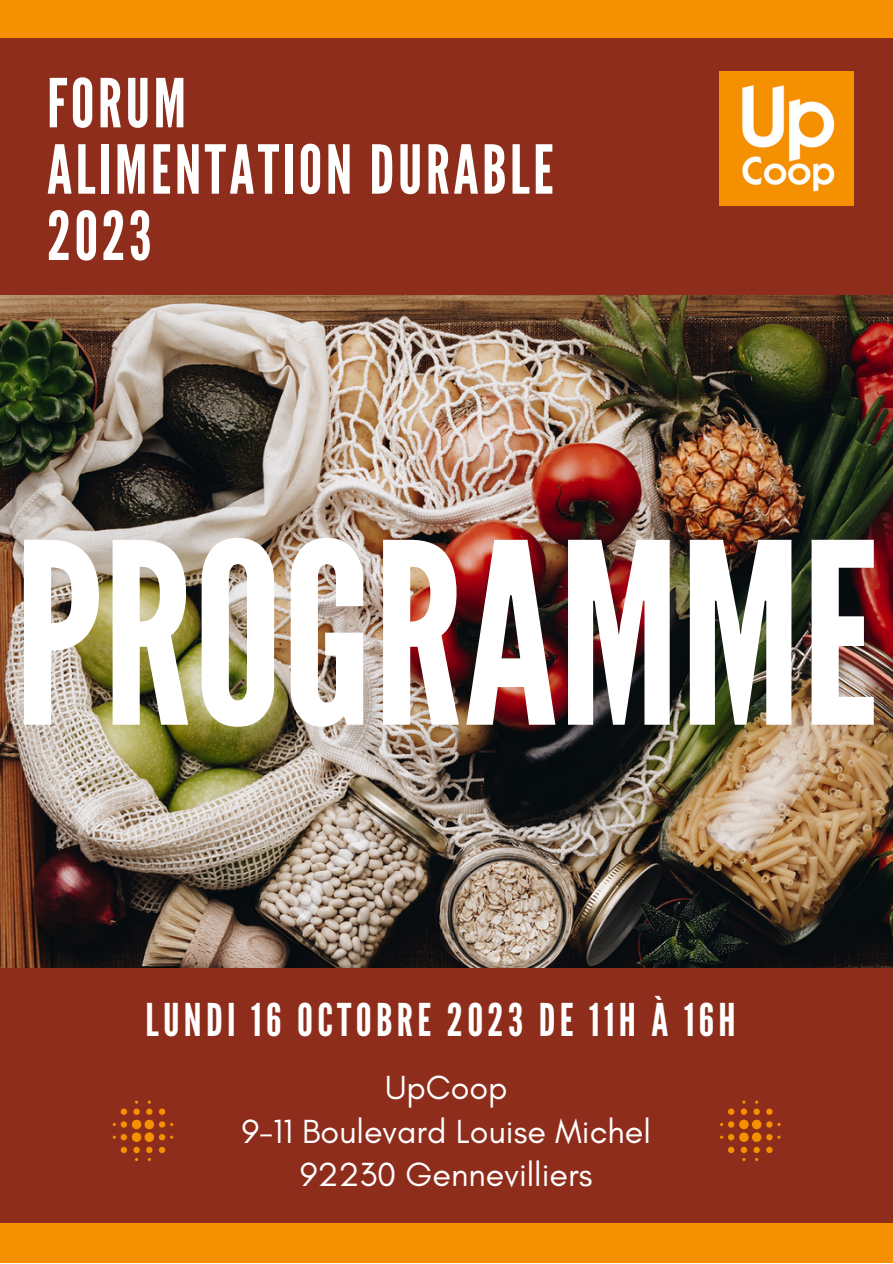
<style>
.page{position:relative;width:893px;height:1264px;background:#fff}
.page>*{position:absolute;margin:0;border:0;box-sizing:border-box;transform-origin:0 0}
.t1{font:251.4px "League Gothic";color:#fff}
.t2{font:67.2px "League Gothic";letter-spacing:.05em;color:#fff}
.t3{font:45px "League Gothic";letter-spacing:.095em;color:#fff}
.t4{font:34.05px "Glacial Indifference";color:#fff}
</style>
<div class="page">
<div style="left:0;top:0;width:892px;height:1262px;background:#8e2d1b"></div>
<svg style="left:113px;top:1100px;width:60px;height:61px"></svg>
<img style="left:0;top:296px;width:892px;height:671px">
<svg style="left:720px;top:1100px;width:60px;height:61px"></svg>
<img style="left:719px;top:72px;width:134px;height:134px">
<div style="left:0;top:0;width:892px;height:38px;background:#f59100"></div>
<div style="left:0;top:1223px;width:892px;height:39px;background:#f59100"></div>
<p class="t2" style="left:47px;top:64px;width:140px">FORUM</p>
<p class="t2" style="left:47px;top:131px;width:508px">ALIMENTATION DURABLE</p>
<p class="t2" style="left:47px;top:197px;width:106px">2023</p>
<p class="t1" style="left:14px;top:489px;width:866px">PROGRAMME</p>
<p class="t3" style="left:145px;top:993px;width:591px">LUNDI 16 OCTOBRE 2023 DE 11H À 16H</p>
<p class="t4" style="left:385px;top:1066px;width:124px">UpCoop</p>
<p class="t4" style="left:242px;top:1110px;width:410px">9-11 Boulevard Louise Michel</p>
<p class="t4" style="left:300px;top:1154px;width:294px">92230 Gennevilliers</p>
</div>
